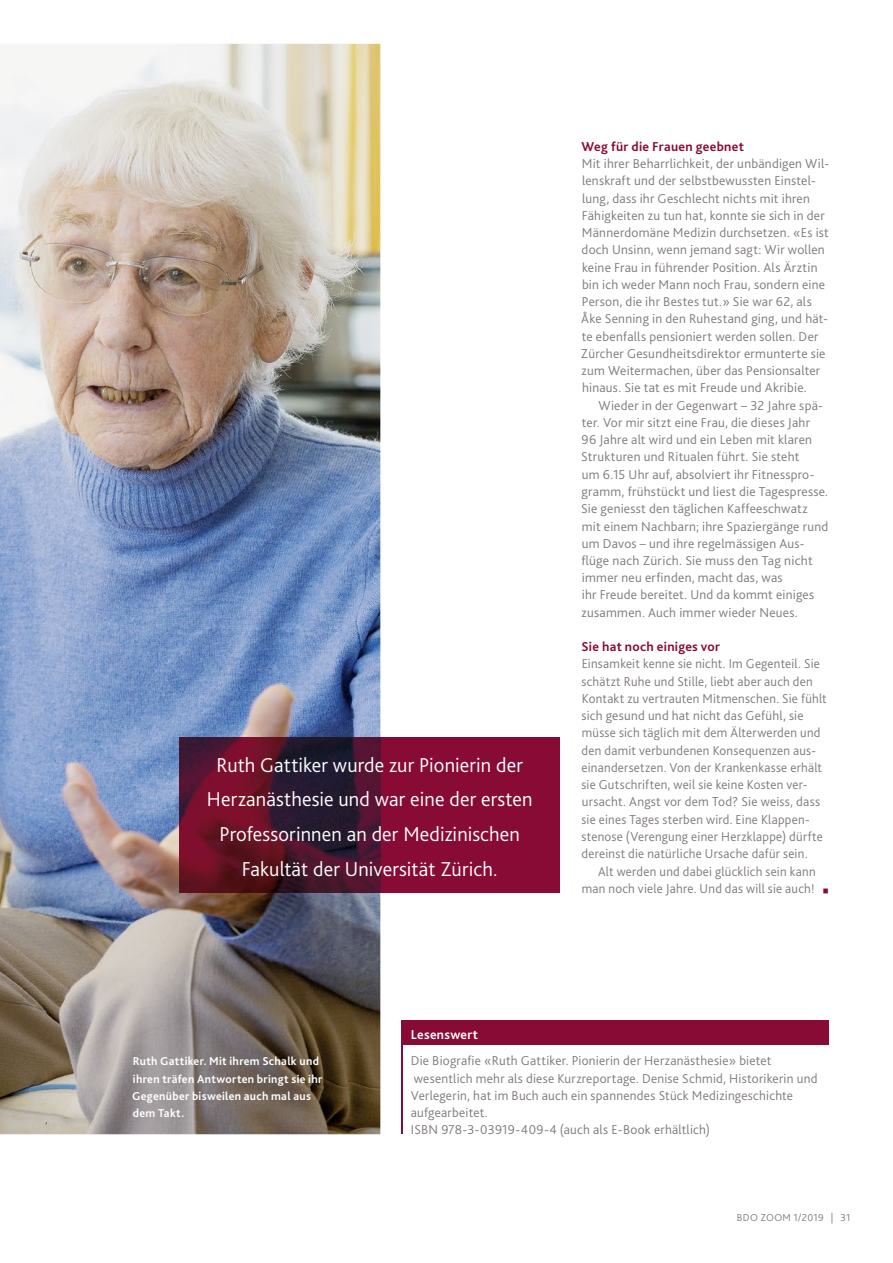
<style>
.page{position:relative;width:893px;height:1263px;background:#fff}
.page>*{position:absolute;margin:0;border:0;box-sizing:border-box;transform-origin:0 0}
.t1{font:300 21px/34.5px "Bliss 2";letter-spacing:.005em;color:#fff;text-align:center}
.t2{font:300 13.5px/17.2px "Bliss 2";letter-spacing:.02em;color:#7f7a78}
.t3{font:700 13.5px "Bliss 2";letter-spacing:.025em;color:#880b35}
.t4{font:700 13.5px "Bliss 2";letter-spacing:.025em;color:#fff}
.t5{font:700 12px/17.2px "Bliss 2";letter-spacing:.025em;color:#fff}
.t6{font:300 10.5px "Bliss 2";letter-spacing:.025em;color:#7f7a78}
.s1{color:#880b35}
</style>
<div class="page">
<img style="left:0;top:44px;width:380px;height:1090px">
<div style="left:402px;top:1020px;width:427px;height:24px;background:#880b35"></div>
<hr style="left:402px;top:1044px;width:1px;height:90px;background:#880b35">
<div style="left:380px;top:737px;width:180px;height:156px;background:#870b35"></div>
<img style="left:180px;top:737px;width:200px;height:156px">
<h1 class="t1" style="left:207px;top:748px;width:327px">Ruth Gattiker wurde zur Pionierin der Herzanästhesie und war eine der ersten Professorinnen an der Medizinischen Fakultät der Universität Zürich.</h1>
<p class="t3" style="left:582px;top:138px;width:164px">Weg für die Frauen geebnet</p>
<p class="t2" style="left:581px;top:155px;width:250px">Mit ihrer Beharrlichkeit, der unbändigen Wil&shy;lenskraft und der selbstbewussten Einstel&shy;lung, dass ihr Geschlecht nichts mit ihren Fähigkeiten zu tun hat, konnte sie sich in der Männerdomäne Medizin durchsetzen. «Es ist doch Unsinn, wenn jemand sagt: Wir wollen keine Frau in führender Position. Als Ärztin bin ich weder Mann noch Frau, sondern eine Person, die ihr Bestes tut.» Sie war 62, als Åke Senning in den Ruhestand ging, und hät&shy;te ebenfalls pensioniert werden sollen. Der Zürcher Gesundheitsdirektor ermunterte sie zum Weitermachen, über das Pensionsalter hinaus. Sie tat es mit Freude und Akribie.</p>
<p class="t2" style="left:581px;top:397px;width:249px;text-indent:17px">Wieder in der Gegenwart – 32 Jahre spä&shy;ter. Vor mir sitzt eine Frau, die dieses Jahr<br>96 Jahre alt wird und ein Leben mit klaren Strukturen und Ritualen führt. Sie steht<br>um 6.15 Uhr auf, absolviert ihr Fitnesspro&shy;gramm, frühstückt und liest die Tagespresse.<br>Sie geniesst den täglichen Kaffeeschwatz mit einem Nachbarn; ihre Spaziergänge rund um Davos – und ihre regelmässigen Aus&shy;flüge nach Zürich. Sie muss den Tag nicht immer neu erfinden, macht das, was<br>ihr Freude bereitet. Und da kommt einiges zusammen. Auch immer wieder Neues.</p>
<p class="t3" style="left:581px;top:638px;width:140px">Sie hat noch einiges vor</p>
<p class="t2" style="left:581px;top:655px;width:247px">Einsamkeit kenne sie nicht. Im Gegenteil. Sie schätzt Ruhe und Stille, liebt aber auch den Kontakt zu vertrauten Mitmenschen. Sie fühlt sich gesund und hat nicht das Gefühl, sie müsse sich täglich mit dem Älterwerden und den damit verbundenen Konsequenzen aus&shy;einandersetzen. Von der Krankenkasse erhält sie Gutschriften, weil sie keine Kosten ver&shy;ursacht. Angst vor dem Tod? Sie weiss, dass sie eines Tages sterben wird. Eine Klappen&shy;stenose (Verengung einer Herzklappe) dürfte dereinst die natürliche Ursache dafür sein.</p>
<p class="t2" style="left:582px;top:862px;width:248px;text-align:center">Alt werden und dabei glücklich sein kann<br>man noch viele Jahre. Und das will sie auch! <span class="s1">■</span></p>
<p class="t5" style="left:132px;top:1053px;width:192px">Ruth Gattiker. Mit ihrem Schalk und ihren träfen Antworten bringt sie ihr<br>Gegenüber bisweilen auch mal aus dem Takt.</p>
<p class="t4" style="left:411px;top:1026px;width:69px">Lesenswert</p>
<p class="t2" style="left:411px;top:1052px;width:408px">Die Biografie «Ruth Gattiker. Pionierin der Herzanästhesie» bietet wesentlich mehr als diese Kurzreportage. Denise Schmid, Historikerin und Verlegerin, hat im Buch auch ein spannendes Stück Medizingeschichte aufgearbeitet.<br>ISBN 978-3-03919-409-4 (auch als E-Book erhältlich)</p>
<p class="t6" style="left:737px;top:1210px;width:115px">BDO ZOOM 1/2019 | 31</p>
</div>
